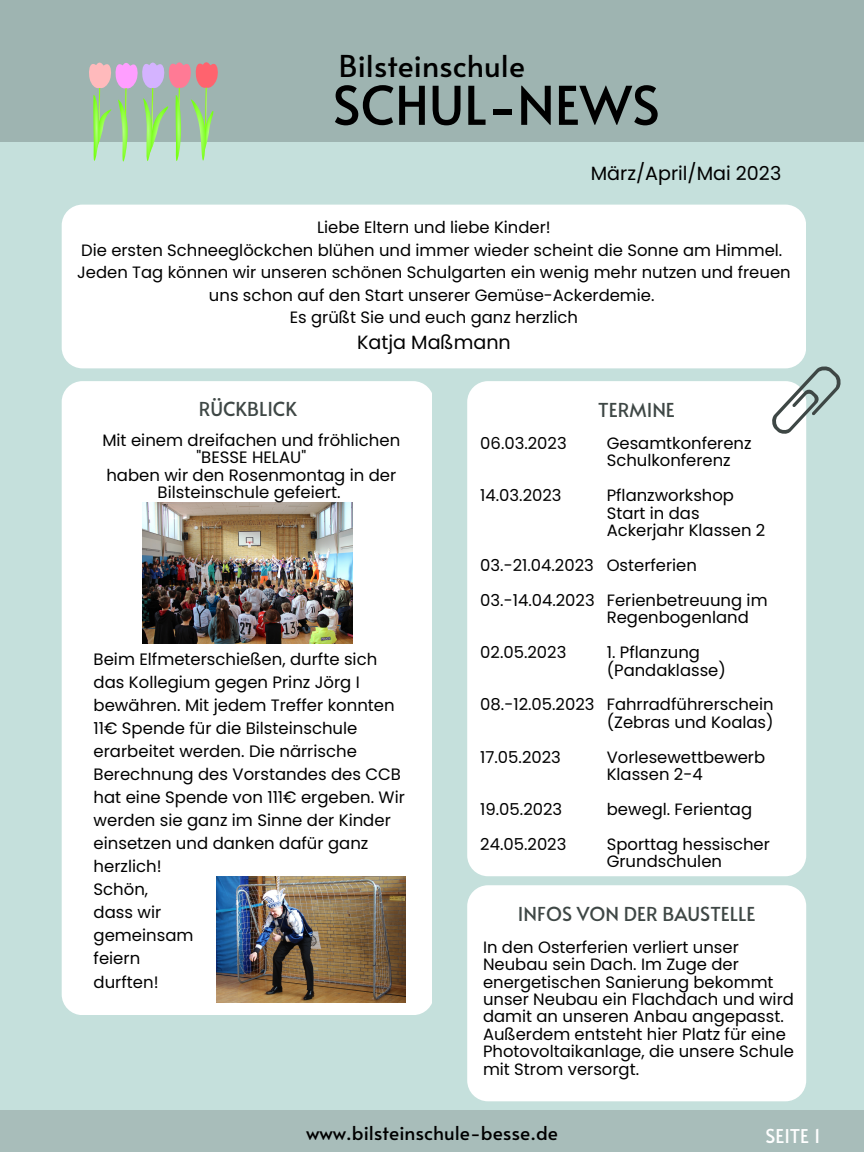
<style>
.page{position:relative;width:864px;height:1152px;background:#c5e0dc}
.page>*{position:absolute;margin:0;border:0;box-sizing:border-box;transform-origin:0 0}
.t1{font:53.18px "Alata";color:#000}
.t2{font:30.08px "Alata";color:#000}
.t3{font:19.2px "Alata";color:#3e4745}
.t4{font:19.12px "Poppins";color:#000}
.t5{font:19.12px "Alata";color:#000}
.t6{font:18.98px "Alata";color:#fff}
.t7{font:16.5px/23.1px "Poppins";color:#000;text-align:center}
.t8{font:16.42px/17.5px "Poppins";color:#000}
</style>
<div class="page">
<div style="left:0;top:0;width:864px;height:142px;background:#9eb4b1"></div>
<div style="left:0;top:1110px;width:864px;height:42px;background:#a8bdba"></div>
<div style="left:467px;top:885px;width:339px;height:216px;background:#fff;border-radius:21px"></div>
<div style="left:467px;top:381px;width:339px;height:495px;background:#fff;border-radius:21px"></div>
<div style="left:62px;top:381px;width:370px;height:634px;background:#fff"></div>
<svg style="left:765px;top:363px;width:76px;height:74px"></svg>
<div style="left:62px;top:205px;width:744px;height:163px;background:#fff;border-radius:21px"></div>
<img style="left:143px;top:503px;width:210px;height:140px">
<img style="left:216px;top:876px;width:189px;height:126px">
<svg style="left:89px;top:62px;width:129px;height:100px"></svg>
<h2 class="t2" style="left:339px;top:44px;width:188px">Bilsteinschule</h2>
<h1 class="t1" style="left:333px;top:66px;width:329px">SCHUL-NEWS</h1>
<p class="t4" style="left:591px;top:160px;width:192px">März/April/Mai 2023</p>
<p class="t8" style="left:77px;top:216px;width:715px;line-height:22.5px;text-align:center">Liebe Eltern und liebe Kinder!<br>Die ersten Schneeglöckchen blühen und immer wieder scheint die Sonne am Himmel.<br>Jeden Tag können wir unseren schönen Schulgarten ein wenig mehr nutzen und freuen uns schon auf den Start unserer Gemüse-Ackerdemie.<br>Es grüßt Sie und euch ganz herzlich</p>
<p class="t4" style="left:357px;top:329px;width:155px">Katja Maßmann</p>
<p class="t3" style="left:199px;top:395px;width:100px">RÜCKBLICK</p>
<p class="t3" style="left:598px;top:395px;width:78px">TERMINE</p>
<p class="t7" style="left:102px;top:431px;width:299px;line-height:17.4px">Mit einem dreifachen und fröhlichen "BESSE HELAU"<br>haben wir den Rosenmontag in der<br>Bilsteinschule gefeiert.</p>
<p class="t7" style="left:94px;top:647px;width:313px;text-align:left">Beim Elfmeterschießen, durfte sich das Kollegium gegen Prinz Jörg I bewähren. Mit jedem Treffer konnten<br>11€ Spende für die Bilsteinschule erarbeitet werden. Die närrische<br>Berechnung des Vorstandes des CCB hat eine Spende von 111€ ergeben. Wir werden sie ganz im Sinne der Kinder einsetzen und danken dafür ganz herzlich!<br>Schön,<br>dass wir<br>gemeinsam<br>feiern<br>durften!</p>
<p class="t8" style="left:480px;top:434px;width:88px">06.03.2023</p>
<p class="t8" style="left:480px;top:487px;width:83px">14.03.2023</p>
<p class="t8" style="left:480px;top:548px;width:116px;line-height:34.9px">03.-21.04.2023<br>03.-14.04.2023</p>
<p class="t8" style="left:480px;top:644px;width:88px">02.05.2023</p>
<p class="t8" style="left:480px;top:696px;width:116px">08.-12.05.2023</p>
<p class="t8" style="left:480px;top:748px;width:82px">17.05.2023</p>
<p class="t8" style="left:480px;top:792px;width:88px;line-height:34.9px">19.05.2023<br>24.05.2023</p>
<p class="t8" style="left:607px;top:434px;width:146px">Gesamtkonferenz<br>Schulkonferenz</p>
<p class="t8" style="left:607px;top:487px;width:160px">Pflanzworkshop<br>Start in das<br>Ackerjahr Klassen 2</p>
<p class="t8" style="left:607px;top:548px;width:162px;line-height:34.9px">Osterferien<br>Ferienbetreuung im</p>
<p class="t8" style="left:607px;top:609px;width:144px">Regenbogenland</p>
<p class="t8" style="left:607px;top:644px;width:121px">1. Pflanzung (Pandaklasse)</p>
<p class="t8" style="left:607px;top:696px;width:168px">Fahrradführerschein (Zebras und Koalas)</p>
<p class="t8" style="left:607px;top:748px;width:160px">Vorlesewettbewerb<br>Klassen 2-4</p>
<p class="t8" style="left:607px;top:792px;width:165px;line-height:34.9px">bewegl. Ferientag<br>Sporttag hessischer</p>
<p class="t8" style="left:607px;top:853px;width:117px">Grundschulen</p>
<p class="t3" style="left:518px;top:900px;width:239px">INFOS VON DER BAUSTELLE</p>
<p class="t8" style="left:483px;top:938px;width:313px">In den Osterferien verliert unser Neubau sein Dach. Im Zuge der energetischen Sanierung bekommt unser Neubau ein Flachdach und wird damit an unseren Anbau angepasst.<br>Außerdem entsteht hier Platz für eine Photovoltaikanlage, die unsere Schule mit Strom versorgt.</p>
<p class="t5" style="left:306px;top:1119px;width:253px">www.bilsteinschule-besse.de</p>
<p class="t6" style="left:766px;top:1122px;width:57px">SEITE 1</p>
</div>
